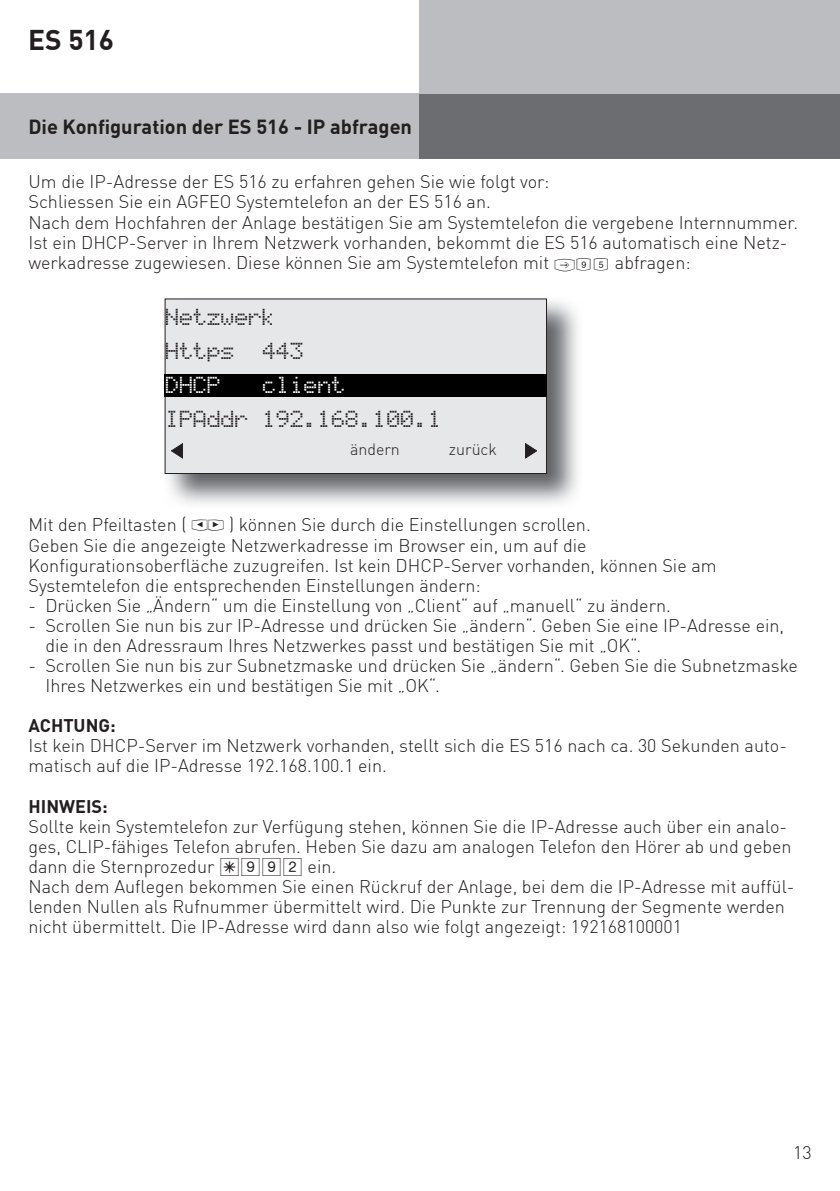
<style>
.page{position:relative;width:840px;height:1191px;background:#fff}
.page>*{position:absolute;margin:0;border:0;box-sizing:border-box;transform-origin:0 0}
.t1{font:700 28px "DIN Offc";color:#231f20}
.t2{font:24px/34.2px "LCD Lars";color:#231f20}
.t3{font:24px "LCD Lars";color:#fff}
.t4{font:700 20px "DIN Offc";color:#231f20}
.t5{font:300 18px/20px "DIN Offc";color:#231f20}
.t6{font:700 18px "DIN Offc";color:#231f20}
.t7{font:300 16px "DIN Offc";color:#231f20}
.s1{font-family:"ST30";font-weight:400}
.s2{font-family:"ST30";font-weight:400;font-size:28px}
</style>
<div class="page">
<div style="left:0;top:94px;width:420px;height:65px;background:#bcbdc0"></div>
<div style="left:420px;top:94px;width:419px;height:65px;background:#6c6d70"></div>
<div style="left:420px;top:0;width:419px;height:94px;background:#bcbdc0"></div>
<img style="left:166px;top:298px;width:412px;height:206px">
<div style="left:165px;top:299px;width:381px;height:174px;background:#e6e7e9"></div>
<div style="left:164px;top:298px;width:382px;height:176px;border:1px solid #231f20"></div>
<svg style="left:525px;top:443px;width:11px;height:15px"></svg>
<svg style="left:171px;top:443px;width:12px;height:15px"></svg>
<div style="left:164px;top:374px;width:382px;height:22px;background:#000"></div>
<h1 class="t1" style="left:28px;top:21px;width:87px">ES 516</h1>
<p class="t4" style="left:28px;top:113px;width:385px">Die Konfiguration der ES 516 - IP abfragen</p>
<p class="t5" style="left:28px;top:171px;width:770px">Um die IP-Adresse der ES 516 zu erfahren gehen Sie wie folgt vor:<br>Schliessen Sie ein AGFEO Systemtelefon an der ES 516 an.<br>Nach dem Hochfahren der Anlage bestätigen Sie am Systemtelefon die vergebene Internnummer.<br>Ist ein DHCP-Server in Ihrem Netzwerk vorhanden, bekommt die ES 516 automatisch eine Netz&shy;werkadresse zugewiesen. Diese können Sie am Systemtelefon mit <span class="s1">!95</span> abfragen:</p>
<h2 class="t2" style="left:166px;top:300px;width:140px">Netzwerk<br>Https 443</h2>
<h2 class="t3" style="left:166px;top:374px;width:57px">DHCP</h2>
<h2 class="t3" style="left:263px;top:374px;width:84px">client</h2>
<h2 class="t2" style="left:166px;top:403px;width:278px">IPAddr 192.168.100.1</h2>
<p class="t7" style="left:350px;top:440px;width:51px">ändern</p>
<p class="t7" style="left:448px;top:440px;width:49px">zurück</p>
<p class="t5" style="left:28px;top:515px;width:689px">Mit den Pfeiltasten ( <span class="s2">S</span> ) können Sie durch die Einstellungen scrollen.<br>Geben Sie die angezeigte Netzwerkadresse im Browser ein, um auf die Konfigurationsoberfläche zuzugreifen. Ist kein DHCP-Server vorhanden, können Sie am Systemtelefon die entsprechenden Einstellungen ändern:</p>
<p class="t5" style="left:28px;top:595px;width:643px">- Drücken Sie „Ändern“ um die Einstellung von „Client“ auf „manuell“ zu ändern.</p>
<p class="t5" style="left:45px;top:615px;width:739px;text-indent:-17px">- Scrollen Sie nun bis zur IP-Adresse und drücken Sie „ändern“. Geben Sie eine IP-Adresse ein, die in den Adressraum Ihres Netzwerkes passt und bestätigen Sie mit „OK“.</p>
<p class="t5" style="left:45px;top:655px;width:753px;text-indent:-17px">- Scrollen Sie nun bis zur Subnetzmaske und drücken Sie „ändern“. Geben Sie die Subnetzmaske<br>Ihres Netzwerkes ein und bestätigen Sie mit „OK“.</p>
<p class="t6" style="left:28px;top:714px;width:89px">ACHTUNG:</p>
<p class="t5" style="left:28px;top:735px;width:759px">Ist kein DHCP-Server im Netzwerk vorhanden, stellt sich die ES 516 nach ca. 30 Sekunden auto&shy;matisch auf die IP-Adresse 192.168.100.1 ein.</p>
<p class="t6" style="left:28px;top:794px;width:81px">HINWEIS:</p>
<p class="t5" style="left:28px;top:816px;width:767px">Sollte kein Systemtelefon zur Verfügung stehen, können Sie die IP-Adresse auch über ein analo&shy;ges, CLIP-fähiges Telefon abrufen. Heben Sie dazu am analogen Telefon den Hörer ab und geben dann die Sternprozedur <sup>*992</sup> ein.<br>Nach dem Auflegen bekommen Sie einen Rückruf der Anlage, bei dem die IP-Adresse mit auffül&shy;lenden Nullen als Rufnummer übermittelt wird. Die Punkte zur Trennung der Segmente werden nicht übermittelt. Die IP-Adresse wird dann also wie folgt angezeigt: 192168100001</p>
<p class="t5" style="left:792px;top:1142px;width:20px">13</p>
</div>
